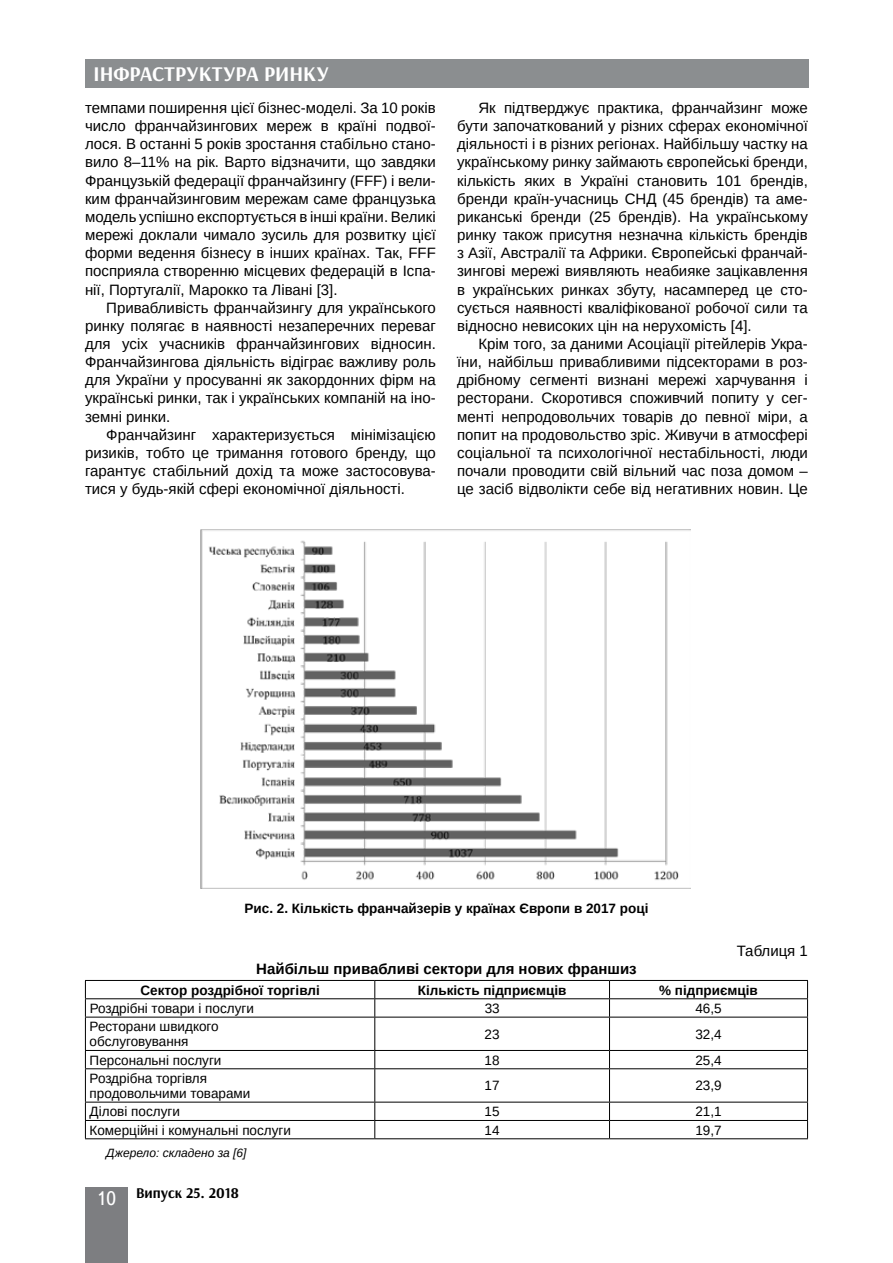
<style>
.page{position:relative;width:893px;height:1263px;background:#fff}
.page>*{position:absolute;margin:0;border:0;box-sizing:border-box;transform-origin:0 0}
.t1{font:700 21px "Arsenal";color:#fff}
.t2{font:15px/18.1px "Arimo";color:#000;text-align:justify}
.t3{font:700 15px "Arimo";color:#000}
.t4{font:700 15px "Arsenal";color:#000}
.t5{font:13.5px/15px "Arimo";color:#000}
.t6{font:700 13.5px "Arimo";color:#000}
.t7{font:italic 12px "Arimo";color:#000}
.s1{font-family:"Ukrainian Text";font-weight:400;font-size:19.5px;color:#fff}
</style>
<div class="page">
<div style="left:85px;top:59px;width:723px;height:29px;background:#8b8e90"></div>
<div style="left:85px;top:1186px;width:43px;height:76px;background:#7d7e81"></div>
<img style="left:200px;top:529px;width:491px;height:359px">
<hr style="left:85px;top:980px;width:290px;height:1px;background:#000">
<hr style="left:375px;top:980px;width:234px;height:1px;background:#000">
<hr style="left:609px;top:980px;width:199px;height:1px;background:#000">
<hr style="left:85px;top:998px;width:290px;height:1px;background:#000">
<svg style="left:85px;top:981px;width:1px;height:36px"></svg>
<hr style="left:375px;top:998px;width:234px;height:1px;background:#000">
<svg style="left:374px;top:981px;width:1px;height:36px"></svg>
<hr style="left:609px;top:998px;width:199px;height:1px;background:#000">
<svg style="left:609px;top:981px;width:1px;height:36px"></svg>
<svg style="left:807px;top:981px;width:1px;height:36px"></svg>
<hr style="left:85px;top:1017px;width:290px;height:1px;background:#000">
<hr style="left:85px;top:1017px;width:1px;height:33px;background:#000">
<hr style="left:375px;top:1017px;width:234px;height:1px;background:#000">
<hr style="left:374px;top:1017px;width:1px;height:33px;background:#000">
<hr style="left:609px;top:1017px;width:199px;height:1px;background:#000">
<hr style="left:609px;top:1017px;width:1px;height:33px;background:#000">
<hr style="left:807px;top:1017px;width:1px;height:33px;background:#000">
<hr style="left:85px;top:1050px;width:290px;height:1px;background:#000">
<svg style="left:85px;top:1051px;width:1px;height:17px"></svg>
<hr style="left:375px;top:1050px;width:234px;height:1px;background:#000">
<svg style="left:374px;top:1051px;width:1px;height:17px"></svg>
<hr style="left:609px;top:1050px;width:199px;height:1px;background:#000">
<svg style="left:609px;top:1051px;width:1px;height:17px"></svg>
<svg style="left:807px;top:1051px;width:1px;height:17px"></svg>
<hr style="left:85px;top:1068px;width:290px;height:1px;background:#000">
<hr style="left:85px;top:1069px;width:1px;height:33px;background:#000">
<hr style="left:375px;top:1068px;width:234px;height:1px;background:#000">
<hr style="left:374px;top:1069px;width:1px;height:33px;background:#000">
<hr style="left:609px;top:1068px;width:199px;height:1px;background:#000">
<hr style="left:609px;top:1069px;width:1px;height:33px;background:#000">
<hr style="left:807px;top:1069px;width:1px;height:33px;background:#000">
<hr style="left:85px;top:1102px;width:290px;height:1px;background:#000">
<hr style="left:375px;top:1102px;width:234px;height:1px;background:#000">
<hr style="left:609px;top:1102px;width:199px;height:1px;background:#000">
<hr style="left:85px;top:1120px;width:290px;height:1px;background:#000">
<svg style="left:85px;top:1102px;width:1px;height:36px"></svg>
<hr style="left:375px;top:1120px;width:234px;height:1px;background:#000">
<svg style="left:374px;top:1102px;width:1px;height:36px"></svg>
<hr style="left:609px;top:1120px;width:199px;height:1px;background:#000">
<svg style="left:609px;top:1102px;width:1px;height:36px"></svg>
<svg style="left:807px;top:1102px;width:1px;height:36px"></svg>
<hr style="left:85px;top:1138px;width:290px;height:1px;background:#000">
<hr style="left:375px;top:1138px;width:234px;height:1px;background:#000">
<hr style="left:609px;top:1138px;width:199px;height:1px;background:#000">
<h1 class="t1" style="left:94px;top:61px;width:237px">ІНФРАСТРУКТУРА РИНКУ</h1>
<p class="t2" style="left:85px;top:99px;width:352px">темпами поширення цієї бізнес-моделі. За 10 років число франчайзингових мереж в країні подвої&shy;лося. В останні 5 років зростання стабільно стано&shy;вило 8–11% на рік. Варто відзначити, що завдяки Французькій федерації франчайзингу (FFF) і вели&shy;ким франчайзинговим мережам саме французька модель успішно експортується в інші країни. Великі мережі доклали чимало зусиль для розвитку цієї форми ведення бізнесу в інших країнах. Так, FFF посприяла створенню місцевих федерацій в Іспа&shy;нії, Португалії, Марокко та Лівані [3].</p>
<p class="t2" style="left:85px;top:298px;width:352px;text-indent:21px">Привабливість франчайзингу для українського ринку полягає в наявності незаперечних переваг для усіх учасників франчайзингових відносин.<br>Франчайзингова діяльність відіграє важливу роль для України у просуванні як закордонних фірм на українські ринки, так і українських компаній на іно&shy;земні ринки.</p>
<p class="t2" style="left:85px;top:426px;width:352px;text-indent:21px">Франчайзинг характеризується мінімізацією ризиків, тобто це тримання готового бренду, що гарантує стабільний дохід та може застосовува&shy;тися у будь-якій сфері економічної діяльності.</p>
<p class="t2" style="left:457px;top:99px;width:352px;text-indent:21px">Як підтверджує практика, франчайзинг може бути започаткований у різних сферах економічної діяльності і в різних регіонах. Найбільшу частку на українському ринку займають європейські бренди, кількість яких в Україні становить 101 брендів, бренди країн-учасниць СНД (45 брендів) та аме&shy;риканські бренди (25 брендів). На українському ринку також присутня незначна кількість брендів з Азії, Австралії та Африки. Європейські франчай&shy;зингові мережі виявляють неабияке зацікавлення в українських ринках збуту, насамперед це сто&shy;сується наявності кваліфікованої робочої сили та відносно невисоких цін на нерухомість [4].</p>
<p class="t2" style="left:457px;top:335px;width:352px;text-indent:21px">Крім того, за даними Асоціації рітейлерів Укра&shy;їни, найбільш привабливими підсекторами в роз&shy;дрібному сегменті визнані мережі харчування і ресторани. Скоротився споживчий попиту у сег&shy;менті непродовольчих товарів до певної міри, а попит на продовольство зріс. Живучи в атмосфері соціальної та психологічної нестабільності, люди почали проводити свій вільний час поза домом – це засіб відволікти себе від негативних новин. Це</p>
<p class="t6" style="left:245px;top:899px;width:405px">Рис. 2. Кількість франчайзерів у країнах Європи в 2017 році</p>
<p class="t2" style="left:737px;top:942px;width:73px">Таблиця 1</p>
<p class="t3" style="left:256px;top:958px;width:382px">Найбільш привабливі сектори для нових франшиз</p>
<p class="t6" style="left:140px;top:980px;width:181px">Сектор роздрібної торгівлі</p>
<p class="t6" style="left:418px;top:980px;width:150px">Кількість підприємців</p>
<p class="t6" style="left:659px;top:980px;width:100px">% підприємців</p>
<p class="t5" style="left:90px;top:1001px;width:166px">Роздрібні товари і послуги</p>
<p class="t5" style="left:485px;top:1001px;width:17px">33</p>
<p class="t5" style="left:695px;top:1001px;width:28px">46,5</p>
<p class="t5" style="left:90px;top:1019px;width:131px">Ресторани швидкого обслуговування</p>
<p class="t5" style="left:485px;top:1026px;width:17px">23</p>
<p class="t5" style="left:695px;top:1026px;width:28px">32,4</p>
<p class="t5" style="left:90px;top:1052px;width:133px">Персональні послуги</p>
<p class="t5" style="left:485px;top:1052px;width:17px">18</p>
<p class="t5" style="left:695px;top:1052px;width:28px">25,4</p>
<p class="t5" style="left:90px;top:1071px;width:162px">Роздрібна торгівля продовольчими товарами</p>
<p class="t5" style="left:485px;top:1078px;width:17px">17</p>
<p class="t5" style="left:695px;top:1078px;width:28px">23,9</p>
<p class="t5" style="left:90px;top:1104px;width:92px">Ділові послуги</p>
<p class="t5" style="left:485px;top:1104px;width:17px">15</p>
<p class="t5" style="left:695px;top:1104px;width:28px">21,1</p>
<p class="t5" style="left:90px;top:1122px;width:203px">Комерційні і комунальні послуги</p>
<p class="t5" style="left:485px;top:1122px;width:17px">14</p>
<p class="t5" style="left:695px;top:1122px;width:28px">19,7</p>
<p class="t7" style="left:106px;top:1144px;width:142px">Джерело: складено за [6]</p>
<p class="t4" style="left:96px;top:1183px;width:144px"><span class="s1">10</span> Випуск 25. 2018</p>
</div>
